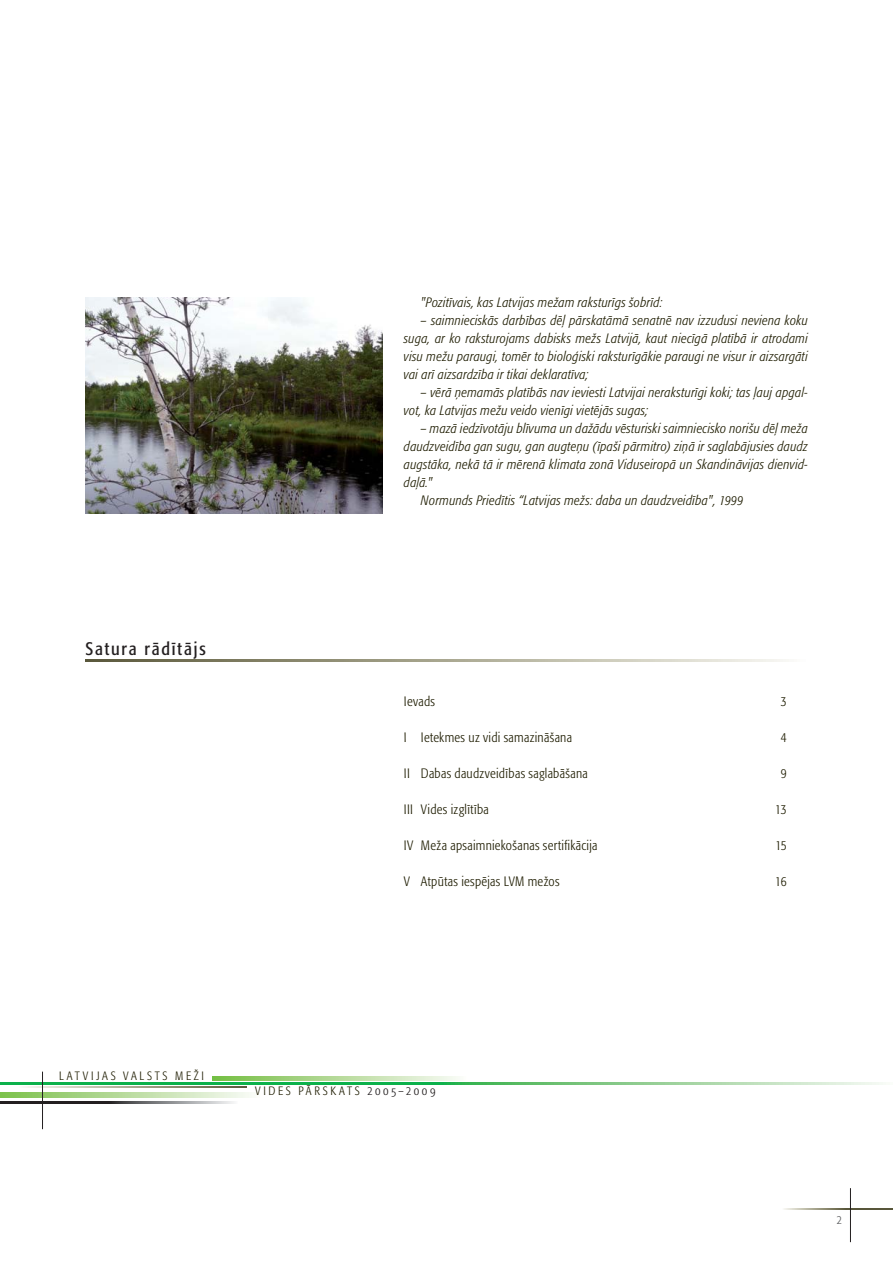
<style>
.page{position:relative;width:893px;height:1263px;background:#fff}
.page>*{position:absolute;margin:0;border:0;box-sizing:border-box;transform-origin:0 0}
.t1{font:condensed 18px "Formata Pro";letter-spacing:.1em;color:#231f20}
.t2{font:italic 300 condensed 13.5px/18px "Formata Pro";letter-spacing:.02em;color:#1e1c00;text-align:justify}
.t3{font:300 condensed 13.5px "Formata Pro";letter-spacing:.02em;color:#1e1c00}
.t4{font:300 condensed 12px "Formata Pro";letter-spacing:.225em;color:#1e1c00}
.t5{font:300 condensed 12px "Formata Pro";color:#58595b}
.s1{color:#231f20}
</style>
<div class="page">
<svg style="left:0;top:1082px;width:883px;height:2px;background:#51c172"></svg>
<svg style="left:213px;top:1077px;width:245px;height:3px"></svg>
<svg style="left:0;top:1101px;width:234px;height:2px"></svg>
<svg style="left:784px;top:1208px;width:109px;height:1px"></svg>
<hr style="left:850px;top:1188px;width:1px;height:54px;background:#231f20">
<svg style="left:23px;top:1086px;width:224px;height:1px"></svg>
<svg style="left:0;top:1093px;width:250px;height:4px"></svg>
<hr style="left:42px;top:1071px;width:1px;height:58px;background:#231f20">
<img style="left:85px;top:297px;width:298px;height:216px">
<svg style="left:85px;top:659px;width:704px;height:2px"></svg>
<h1 class="t1" style="left:85px;top:640px;width:122px">Satura rādītājs</h1>
<p class="t2" style="left:421px;top:294px;width:243px">"Pozitīvais, kas Latvijas mežam raksturīgs šobrīd:</p>
<p class="t2" style="left:404px;top:312px;width:405px;text-indent:17px">– saimnieciskās darbības dēļ pārskatāmā senatnē nav izzudusi neviena koku suga, ar ko raksturojams dabisks mežs Latvijā, kaut niecīgā platībā ir atrodami visu mežu paraugi, tomēr to bioloģiski raksturīgākie paraugi ne visur ir aizsargāti vai arī aizsardzība ir tikai deklaratīva;</p>
<p class="t2" style="left:404px;top:384px;width:405px;text-indent:17px">– vērā ņemamās platībās nav ieviesti Latvijai neraksturīgi koki; tas ļauj apgal&shy;vot, ka Latvijas mežu veido vienīgi vietējās sugas;</p>
<p class="t2" style="left:421px;top:420px;width:388px">– mazā iedzīvotāju blīvuma un dažādu vēsturiski saimniecisko norišu dēļ meža</p>
<p class="t2" style="left:404px;top:438px;width:406px">daudzveidība gan sugu, gan augteņu (īpaši pārmitro) ziņā ir saglabājusies daudz</p>
<p class="t2" style="left:404px;top:456px;width:406px">augstāka, nekā tā ir mērenā klimata zonā Viduseiropā un Skandināvijas dienvid-</p>
<p class="t2" style="left:404px;top:474px;width:30px">daļā."</p>
<p class="t2" style="left:421px;top:492px;width:324px">Normunds Priedītis “Latvijas mežs: daba un daudzveidība", 1999</p>
<p class="t3" style="left:404px;top:694px;width:33px">Ievads</p>
<p class="t3" style="left:781px;top:694px;width:7px">3</p>
<p class="t3" style="left:404px;top:730px;width:170px">I Ietekmes uz vidi samazināšana</p>
<p class="t3" style="left:781px;top:730px;width:7px">4</p>
<p class="t3" style="left:404px;top:766px;width:185px">II Dabas daudzveidības saglabāšana</p>
<p class="t3" style="left:781px;top:766px;width:7px">9</p>
<p class="t3" style="left:404px;top:802px;width:86px">III Vides izglītība</p>
<p class="t3" style="left:775px;top:802px;width:13px">13</p>
<p class="t3" style="left:404px;top:838px;width:195px">IV Meža apsaimniekošanas sertifikācija</p>
<p class="t3" style="left:775px;top:838px;width:13px">15</p>
<p class="t3" style="left:404px;top:874px;width:157px">V Atpūtas iespējas LVM mežos</p>
<p class="t3" style="left:775px;top:874px;width:13px">16</p>
<p class="t4" style="left:59px;top:1070px;width:146px">LATVIJAS VALSTS MEŽI</p>
<p class="t4" style="left:255px;top:1085px;width:182px">VIDES PĀRSKATS <span class="s1">2005–2009</span></p>
<p class="t5" style="left:837px;top:1214px;width:7px">2</p>
</div>
